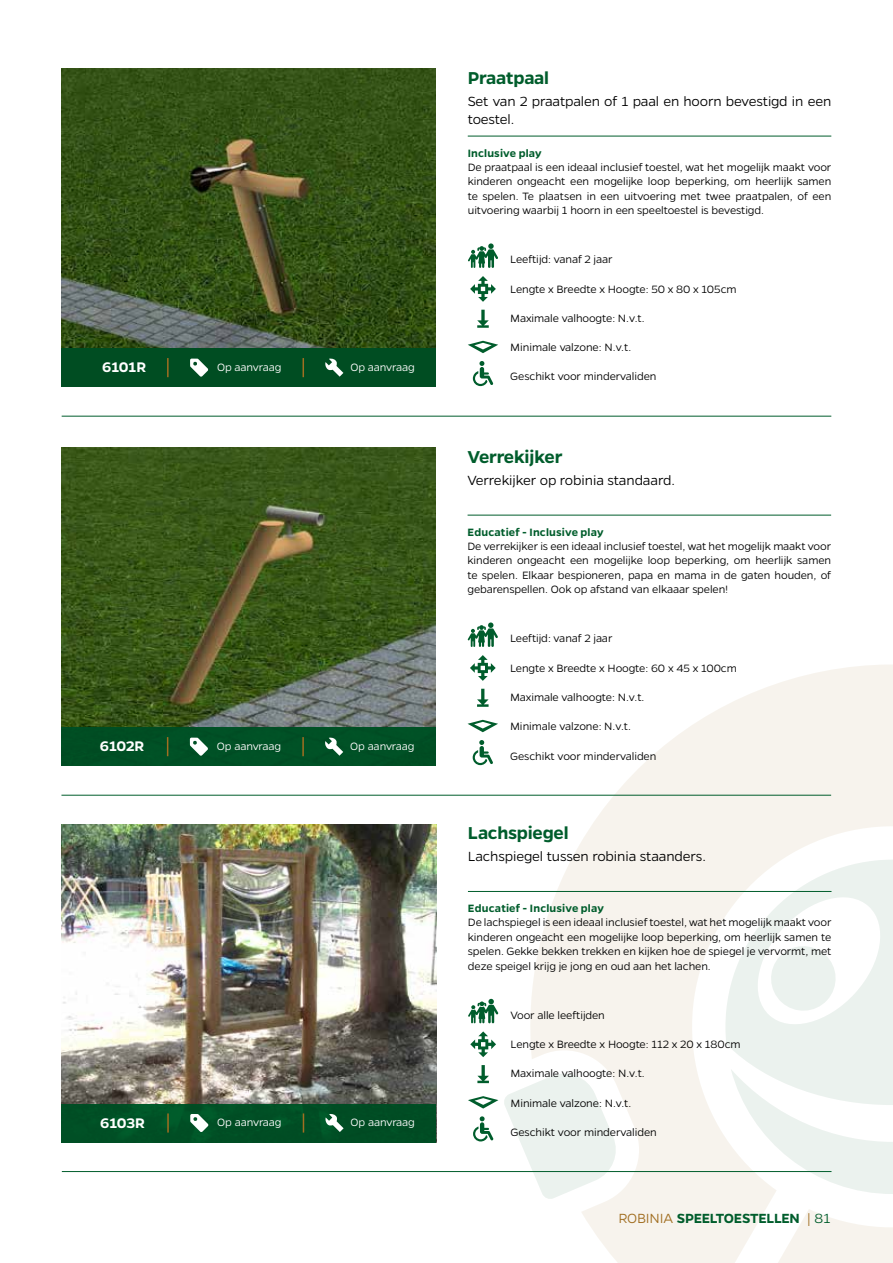
<style>
.page{position:relative;width:893px;height:1263px;background:#fff}
.page>*{position:absolute;margin:0;border:0;box-sizing:border-box;transform-origin:0 0}
.t1{font:600 19.5px "Gentona";letter-spacing:-.01em;color:#005d2c}
.t2{font:600 15.75px "Gentona";color:#fff}
.t3{font:300 15px/18px "Gentona";letter-spacing:-.01em;color:#000}
.t4{font:600 15px "Gentona";letter-spacing:-.02em;color:#005d2c}
.t5{font:300 12px/14.4px "Gentona";letter-spacing:-.01em;color:#000;text-align:justify}
.t6{font:300 12px "Gentona";letter-spacing:-.01em;color:#fff}
.t7{font:600 12px "Gentona";letter-spacing:.015em;color:#005d2c}
.s1{font-weight:300;color:#a16e21}
.s2{font-weight:300}
</style>
<div class="page">
<svg style="left:525px;top:665px;width:368px;height:598px;fill:#f7f3ed"></svg>
<svg style="left:725px;top:859px;width:168px;height:335px"></svg>
<hr style="left:62px;top:1171px;width:769px;height:1px;background:#005d2c">
<img style="left:62px;top:824px;width:374px;height:280px">
<div style="left:62px;top:1104px;width:374px;height:38px;background:#004e24"></div>
<svg style="left:325px;top:1114px;width:19px;height:18px"></svg>
<svg style="left:303px;top:1113px;width:1px;height:19px"></svg>
<svg style="left:190px;top:1114px;width:18px;height:18px"></svg>
<svg style="left:167px;top:1113px;width:2px;height:19px"></svg>
<svg style="left:468px;top:1065px;width:152px;height:135px"></svg>
<svg style="left:470px;top:1031px;width:26px;height:26px"></svg>
<svg style="left:468px;top:999px;width:30px;height:24px"></svg>
<hr style="left:468px;top:891px;width:363px;height:1px;background:#005d2c">
<hr style="left:61px;top:795px;width:770px;height:1px;background:#005d2c">
<img style="left:61px;top:448px;width:375px;height:279px">
<div style="left:61px;top:727px;width:375px;height:39px;background:#005025"></div>
<svg style="left:325px;top:737px;width:18px;height:19px"></svg>
<svg style="left:302px;top:737px;width:2px;height:19px"></svg>
<svg style="left:190px;top:738px;width:18px;height:18px"></svg>
<svg style="left:167px;top:737px;width:1px;height:19px"></svg>
<svg style="left:473px;top:740px;width:20px;height:25px"></svg>
<svg style="left:468px;top:720px;width:30px;height:12px"></svg>
<svg style="left:477px;top:689px;width:12px;height:18px"></svg>
<svg style="left:470px;top:655px;width:26px;height:26px"></svg>
<svg style="left:468px;top:622px;width:30px;height:25px"></svg>
<hr style="left:468px;top:515px;width:363px;height:1px;background:#005d2c">
<hr style="left:62px;top:416px;width:769px;height:1px;background:#005d2c">
<div style="left:62px;top:348px;width:374px;height:39px;background:#004d22"></div>
<img style="left:62px;top:68px;width:373px;height:280px">
<svg style="left:325px;top:358px;width:18px;height:19px"></svg>
<svg style="left:303px;top:358px;width:1px;height:19px"></svg>
<svg style="left:190px;top:359px;width:18px;height:18px"></svg>
<svg style="left:167px;top:358px;width:2px;height:19px"></svg>
<svg style="left:473px;top:361px;width:20px;height:25px"></svg>
<svg style="left:468px;top:341px;width:30px;height:12px"></svg>
<svg style="left:477px;top:310px;width:12px;height:18px"></svg>
<svg style="left:470px;top:276px;width:26px;height:26px"></svg>
<svg style="left:468px;top:243px;width:30px;height:25px"></svg>
<hr style="left:468px;top:136px;width:363px;height:1px;background:#005d2c">
<h2 class="t2" style="left:102px;top:358px;width:45px">6101R</h2>
<p class="t6" style="left:217px;top:360px;width:66px">Op aanvraag</p>
<p class="t6" style="left:350px;top:360px;width:66px">Op aanvraag</p>
<h2 class="t2" style="left:100px;top:737px;width:46px">6102R</h2>
<p class="t6" style="left:217px;top:739px;width:66px">Op aanvraag</p>
<p class="t6" style="left:350px;top:739px;width:66px">Op aanvraag</p>
<h2 class="t2" style="left:100px;top:1114px;width:46px">6103R</h2>
<p class="t6" style="left:217px;top:1115px;width:66px">Op aanvraag</p>
<p class="t6" style="left:351px;top:1115px;width:66px">Op aanvraag</p>
<h1 class="t1" style="left:468px;top:66px;width:83px">Praatpaal</h1>
<p class="t3" style="left:468px;top:92px;width:365px">Set van 2 praatpalen of 1 paal en hoorn bevestigd in een toestel.</p>
<p class="t7" style="left:468px;top:146px;width:75px">Inclusive play</p>
<p class="t5" style="left:468px;top:160px;width:365px">De praatpaal is een ideaal inclusief toestel, wat het mogelijk maakt voor kinderen ongeacht een mogelijke loop beperking, om heerlijk samen te spelen. Te plaatsen in een uitvoering met twee praatpalen, of een uitvoering waarbij 1 hoorn in een speeltoestel is bevestigd.</p>
<p class="t5" style="left:510px;top:252px;width:104px">Leeftijd: vanaf 2 jaar</p>
<p class="t5" style="left:510px;top:282px;width:228px">Lengte x Breedte x Hoogte: 50 x 80 x 105cm</p>
<p class="t5" style="left:510px;top:311px;width:136px">Maximale valhoogte: N.v.t.</p>
<p class="t5" style="left:510px;top:340px;width:122px">Minimale valzone: N.v.t.</p>
<p class="t5" style="left:510px;top:369px;width:148px">Geschikt voor mindervaliden</p>
<h1 class="t1" style="left:468px;top:445px;width:96px">Verrekijker</h1>
<p class="t3" style="left:468px;top:471px;width:209px">Verrekijker op robinia standaard.</p>
<p class="t7" style="left:468px;top:525px;width:137px">Educatief - Inclusive play</p>
<p class="t5" style="left:468px;top:539px;width:365px">De verrekijker is een ideaal inclusief toestel, wat het mogelijk maakt voor kinderen ongeacht een mogelijke loop beperking, om heerlijk samen te spelen. Elkaar bespioneren, papa en mama in de gaten houden, of gebarenspellen. Ook op afstand van elkaaar spelen!</p>
<p class="t5" style="left:510px;top:631px;width:104px">Leeftijd: vanaf 2 jaar</p>
<p class="t5" style="left:510px;top:661px;width:228px">Lengte x Breedte x Hoogte: 60 x 45 x 100cm</p>
<p class="t5" style="left:510px;top:690px;width:136px">Maximale valhoogte: N.v.t.</p>
<p class="t5" style="left:510px;top:719px;width:122px">Minimale valzone: N.v.t.</p>
<p class="t5" style="left:510px;top:748px;width:148px">Geschikt voor mindervaliden</p>
<h1 class="t1" style="left:468px;top:822px;width:102px">Lachspiegel</h1>
<p class="t3" style="left:468px;top:847px;width:239px">Lachspiegel tussen robinia staanders.</p>
<p class="t7" style="left:468px;top:901px;width:137px">Educatief - Inclusive play</p>
<p class="t5" style="left:468px;top:915px;width:365px">De lachspiegel is een ideaal inclusief toestel, wat het mogelijk maakt voor kinderen ongeacht een mogelijke loop beperking, om heerlijk samen te spelen. Gekke bekken trekken en kijken hoe de spiegel je vervormt, met deze speigel krijg je jong en oud aan het lachen.</p>
<p class="t5" style="left:510px;top:1008px;width:96px">Voor alle leeftijden</p>
<p class="t5" style="left:510px;top:1037px;width:232px">Lengte x Breedte x Hoogte: 112 x 20 x 180cm</p>
<p class="t5" style="left:510px;top:1066px;width:136px">Maximale valhoogte: N.v.t.</p>
<p class="t5" style="left:510px;top:1095px;width:122px">Minimale valzone: N.v.t.</p>
<p class="t5" style="left:510px;top:1125px;width:148px">Geschikt voor mindervaliden</p>
<p class="t4" style="left:618px;top:1210px;width:214px"><span class="s1">ROBINIA</span> SPEELTOESTELLEN <span class="s1">|</span> <span class="s2">81</span></p>
</div>
